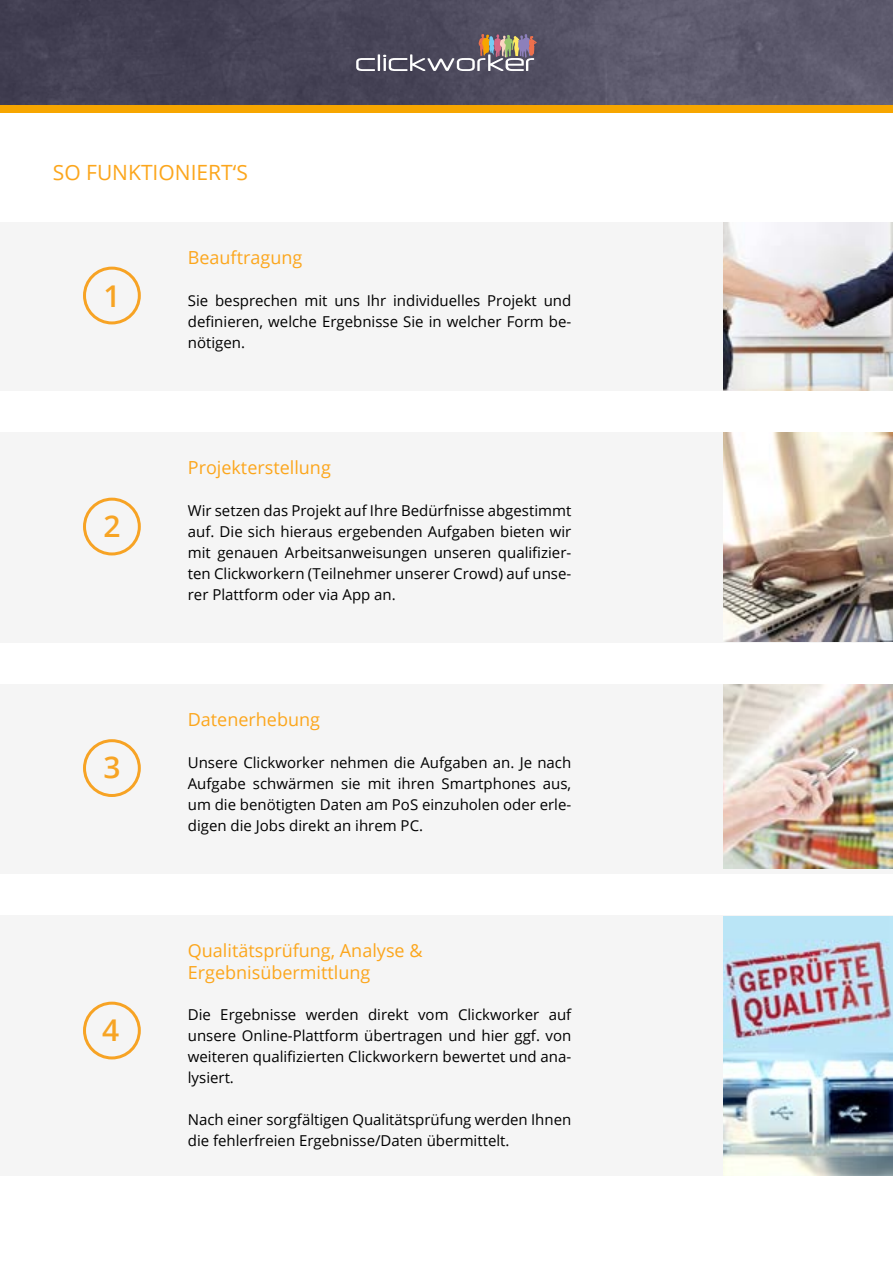
<style>
.page{position:relative;width:893px;height:1263px;background:#fff}
.page>*{position:absolute;margin:0;border:0;box-sizing:border-box;transform-origin:0 0}
.t1{font:600 30px "Open Sans";color:#f7a424}
.t2{font:21px "Open Sans";color:#fca61c}
.t3{font:18px/21.6px "Open Sans";color:#fca61c}
.t4{font:15px/21px "Open Sans";color:#000;text-align:justify}
</style>
<div class="page">
<div style="left:0;top:222px;width:893px;height:168px;background:#f5f5f5"></div>
<div style="left:0;top:432px;width:884px;height:210px;background:#f5f5f5"></div>
<div style="left:0;top:684px;width:893px;height:189px;background:#f5f5f5"></div>
<div style="left:0;top:915px;width:893px;height:261px;background:#f5f5f5"></div>
<img style="left:0;top:0;width:893px;height:105px">
<svg style="left:356px;top:34px;width:181px;height:37px;background:#716a74"></svg>
<div style="left:0;top:105px;width:893px;height:7px;background:#f7a600"></div>
<img style="left:723px;top:222px;width:170px;height:168px">
<img style="left:723px;top:432px;width:170px;height:210px">
<img style="left:723px;top:684px;width:170px;height:184px">
<img style="left:723px;top:916px;width:170px;height:260px">
<div style="left:83px;top:267px;width:58px;height:57px;border:3px solid #f7a324;border-radius:50%"></div>
<div style="left:83px;top:498px;width:58px;height:57px;border:3px solid #f7a324;border-radius:50%"></div>
<div style="left:83px;top:739px;width:58px;height:58px;border:3px solid #f7a324;border-radius:50%"></div>
<div style="left:83px;top:1002px;width:58px;height:57px;border:3px solid #f7a324;border-radius:50%"></div>
<h2 class="t2" style="left:53px;top:158px;width:197px">SO FUNKTIONIERT‘S</h2>
<h1 class="t1" style="left:103px;top:276px;width:19px">1</h1>
<h1 class="t1" style="left:103px;top:505px;width:19px">2</h1>
<h1 class="t1" style="left:103px;top:747px;width:19px">3</h1>
<h1 class="t1" style="left:102px;top:1009px;width:19px">4</h1>
<p class="t3" style="left:188px;top:246px;width:116px">Beauftragung</p>
<p class="t4" style="left:188px;top:290px;width:385px">Sie besprechen mit uns Ihr individuelles Projekt und definieren, welche Ergebnisse Sie in welcher Form be&shy;nötigen.</p>
<p class="t3" style="left:188px;top:456px;width:145px">Projekterstellung</p>
<p class="t4" style="left:188px;top:500px;width:385px">Wir setzen das Projekt auf Ihre Bedürfnisse abgestimmt auf. Die sich hieraus ergebenden Aufgaben bieten wir mit genauen Arbeitsanweisungen unseren qualifizier&shy;ten Clickworkern (Teilnehmer unserer Crowd) auf unse&shy;rer Plattform oder via App an.</p>
<p class="t3" style="left:188px;top:708px;width:134px">Datenerhebung</p>
<p class="t4" style="left:188px;top:752px;width:385px">Unsere Clickworker nehmen die Aufgaben an. Je nach Aufgabe schwärmen sie mit ihren Smartphones aus, um die benötigten Daten am PoS einzuholen oder erle&shy;digen die Jobs direkt an ihrem PC.</p>
<p class="t3" style="left:188px;top:939px;width:236px">Qualitätsprüfung, Analyse &amp;<br>Ergebnisübermittlung</p>
<p class="t4" style="left:188px;top:1004px;width:385px">Die Ergebnisse werden direkt vom Clickworker auf unsere Online-Plattform übertragen und hier ggf. von weiteren qualifizierten Clickworkern bewertet und ana&shy;lysiert.</p>
<p class="t4" style="left:188px;top:1109px;width:385px">Nach einer sorgfältigen Qualitätsprüfung werden Ihnen die fehlerfreien Ergebnisse/Daten übermittelt.</p>
</div>
